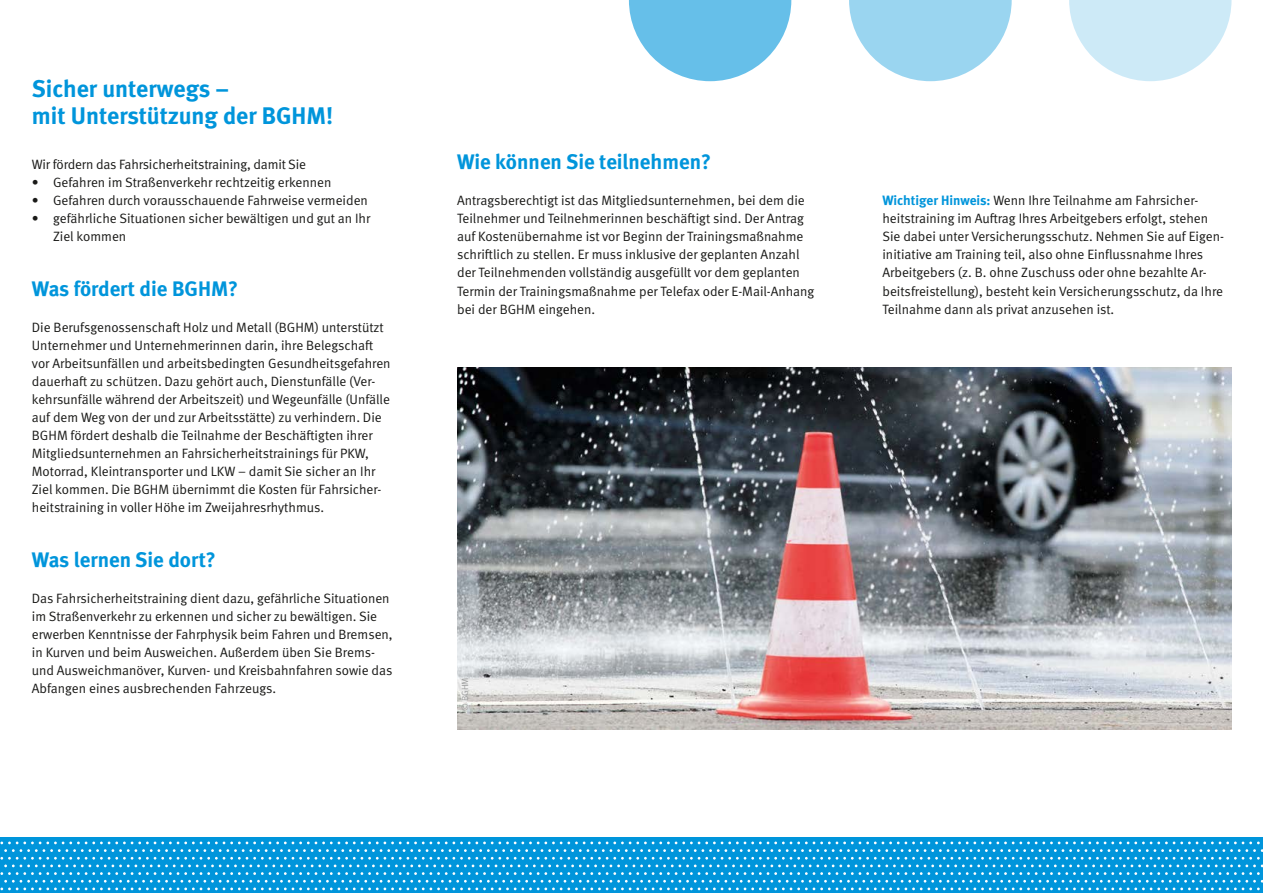
<style>
.page{position:relative;width:1263px;height:893px;background:#fff}
.page>*{position:absolute;margin:0;border:0;box-sizing:border-box;transform-origin:0 0}
.t1{font:700 24px/27px "DGUV Meta";color:#0095db}
.t2{font:700 21px "DGUV Meta";color:#0095db}
.t3{font:13.5px/18.1px "DGUV Meta";color:#1a1a18}
.t4{font:9px "DGUV Meta";color:#9c9d9d}
.s1{font-weight:700;color:#0095db}
</style>
<div class="page">
<div style="left:876px;top:838px;width:387px;height:55px;background:#0095db"></div>
<div style="left:0;top:838px;width:893px;height:55px;background:#0095db"></div>
<svg style="left:0;top:841px;width:1263px;height:49px"></svg>
<img style="left:457px;top:368px;width:774px;height:361px">
<svg style="left:629px;top:0;width:162px;height:81px"></svg>
<svg style="left:849px;top:0;width:163px;height:81px"></svg>
<svg style="left:1069px;top:0;width:162px;height:81px"></svg>
<h1 class="t1" style="left:32px;top:76px;width:303px">Sicher unterwegs –<br>mit Unterstützung der BGHM!</h1>
<p class="t3" style="left:32px;top:156px;width:276px">Wir fördern das Fahrsicherheitstraining, damit Sie</p>
<p class="t3" style="left:32px;top:174px;width:301px">• Gefahren im Straßenverkehr rechtzeitig erkennen</p>
<p class="t3" style="left:32px;top:192px;width:338px">• Gefahren durch vorausschauende Fahrweise vermeiden</p>
<p class="t3" style="left:53px;top:210px;width:319px;text-indent:-21px">• gefährliche Situationen sicher bewältigen und gut an Ihr<br>Ziel kommen</p>
<h2 class="t2" style="left:32px;top:276px;width:208px">Was fördert die BGHM?</h2>
<p class="t3" style="left:32px;top:318px;width:360px">Die Berufsgenossenschaft Holz und Metall (BGHM) unterstützt Unternehmer und Unternehmerinnen darin, ihre Belegschaft vor Arbeitsunfällen und arbeitsbedingten Gesundheitsgefahren dauerhaft zu schützen. Dazu gehört auch, Dienstunfälle (Ver&shy;kehrsunfälle während der Arbeitszeit) und Wegeunfälle (Unfälle auf dem Weg von der und zur Arbeitsstätte) zu verhindern. Die BGHM fördert deshalb die Teilnahme der Beschäftigten ihrer Mitgliedsunternehmen an Fahrsicherheitstrainings für PKW, Motorrad, Kleintransporter und LKW – damit Sie sicher an Ihr Ziel kommen. Die BGHM übernimmt die Kosten für Fahrsicher&shy;heitstraining in voller Höhe im Zweijahresrhythmus.</p>
<h2 class="t2" style="left:32px;top:547px;width:185px">Was lernen Sie dort?</h2>
<p class="t3" style="left:32px;top:589px;width:362px">Das Fahrsicherheitstraining dient dazu, gefährliche Situationen im Straßenverkehr zu erkennen und sicher zu bewältigen. Sie erwerben Kenntnisse der Fahrphysik beim Fahren und Bremsen, in Kurven und beim Ausweichen. Außerdem üben Sie Brems&shy;und Ausweichmanöver, Kurven- und Kreisbahnfahren sowie das Abfangen eines ausbrechenden Fahrzeugs.</p>
<h2 class="t2" style="left:457px;top:149px;width:255px">Wie können Sie teilnehmen?</h2>
<p class="t3" style="left:457px;top:192px;width:359px">Antragsberechtigt ist das Mitgliedsunternehmen, bei dem die Teilnehmer und Teilnehmerinnen beschäftigt sind. Der Antrag auf Kostenübernahme ist vor Beginn der Trainingsmaßnahme schriftlich zu stellen. Er muss inklusive der geplanten Anzahl der Teilnehmenden vollständig ausgefüllt vor dem geplanten Termin der Trainingsmaßnahme per Telefax oder E-Mail-Anhang bei der BGHM eingehen.</p>
<p class="t4" style="left:460px;top:711px;width:35px;rotate:-90deg">© BGHM</p>
<p class="t3" style="left:882px;top:192px;width:343px"><span class="s1">Wichtiger Hinweis:</span> Wenn Ihre Teilnahme am Fahrsicher&shy;heitstraining im Auftrag Ihres Arbeitgebers erfolgt, stehen Sie dabei unter Versicherungsschutz. Nehmen Sie auf Eigen&shy;initiative am Training teil, also ohne Einflussnahme Ihres Arbeitgebers (z. B. ohne Zuschuss oder ohne bezahlte Ar&shy;beitsfreistellung), besteht kein Versicherungsschutz, da Ihre Teilnahme dann als privat anzusehen ist.</p>
</div>
